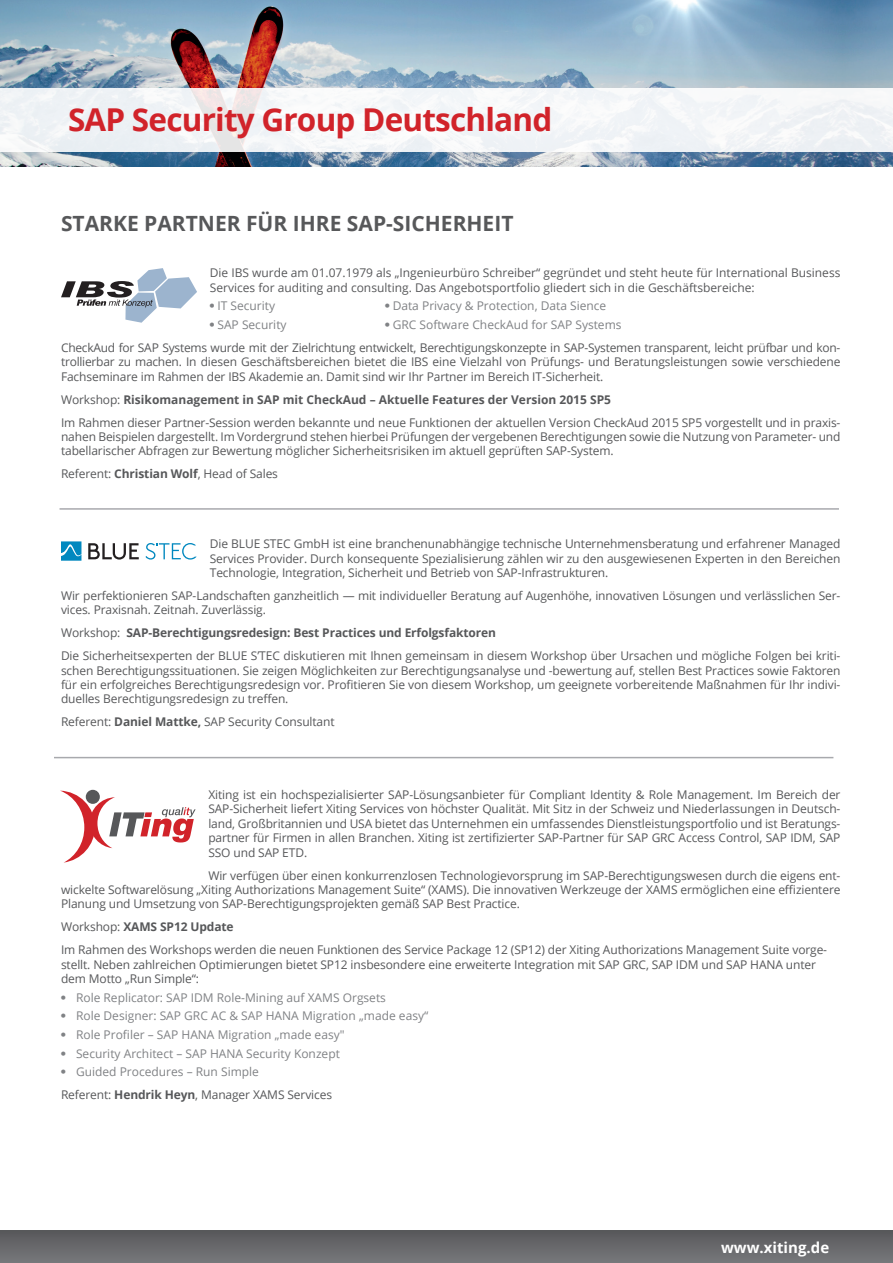
<style>
.page{position:relative;width:893px;height:1263px;background:#fff}
.page>*{position:absolute;margin:0;border:0;box-sizing:border-box;transform-origin:0 0}
.t1{font:700 31.5px "Open Sans";letter-spacing:-.025em;color:#d1232a}
.t2{font:700 21px "Open Sans";color:#57585a}
.t3{font:700 15px "Open Sans";color:#fff}
.t4{font:12px/14.4px "Open Sans";letter-spacing:-.01em;color:#57585a;text-align:justify}
.t5{font:12px "Open Sans";color:#808285}
.t6{font:700 12px "Open Sans";letter-spacing:-.01em;color:#57585a}
.s1{font-weight:400}
.s2{font-weight:700}
</style>
<div class="page">
<img style="left:0;top:0;width:893px;height:167px">
<div style="left:0;top:88px;width:893px;height:63px;background:#f2f5f7"></div>
<svg style="left:61px;top:268px;width:136px;height:55px"></svg>
<svg style="left:61px;top:541px;width:20px;height:20px"></svg>
<svg style="left:88px;top:543px;width:51px;height:17px"></svg>
<svg style="left:145px;top:543px;width:52px;height:17px"></svg>
<svg style="left:61px;top:791px;width:135px;height:71px"></svg>
<hr style="left:60px;top:508px;width:779px;height:2px;background:#a8a9ad">
<hr style="left:54px;top:757px;width:779px;height:1px;background:#a8a9ad">
<div style="left:0;top:1231px;width:893px;height:32px;background:linear-gradient(to bottom,#59585b,#76777a)"></div>
<p class="t1" style="left:68px;top:97px;width:486px">SAP Security Group Deutschland</p>
<p class="t2" style="left:61px;top:209px;width:454px">STARKE PARTNER FÜR IHRE SAP-SICHERHEIT</p>
<p class="t4" style="left:210px;top:265px;width:632px">Die IBS wurde am 01.07.1979 als „Ingenieurbüro Schreiber“ gegründet und steht heute für International Business<br>Services for auditing and consulting. Das Angebotsportfolio gliedert sich in die Geschäftsbereiche:</p>
<p class="t5" style="left:210px;top:298px;width:67px">● IT Security</p>
<p class="t5" style="left:385px;top:298px;width:223px">● Data Privacy &amp; Protection, Data Sience</p>
<p class="t5" style="left:210px;top:316px;width:78px">● SAP Security</p>
<p class="t5" style="left:385px;top:316px;width:238px">● GRC Software CheckAud for SAP Systems</p>
<p class="t4" style="left:61px;top:340px;width:781px">CheckAud for SAP Systems wurde mit der Zielrichtung entwickelt, Berechtigungskonzepte in SAP-Systemen transparent, leicht prüfbar und kon&shy;trollierbar zu machen. In diesen Geschäftsbereichen bietet die IBS eine Vielzahl von Prüfungs- und Beratungsleistungen sowie verschiedene Fachseminare im Rahmen der IBS Akademie an. Damit sind wir Ihr Partner im Bereich IT-Sicherheit.</p>
<p class="t6" style="left:61px;top:391px;width:552px"><span class="s1">Workshop:</span> Risikomanagement in SAP mit CheckAud – Aktuelle Features der Version 2015 SP5</p>
<p class="t4" style="left:61px;top:415px;width:781px">Im Rahmen dieser Partner-Session werden bekannte und neue Funktionen der aktuellen Version CheckAud 2015 SP5 vorgestellt und in praxis&shy;nahen Beispielen dargestellt. Im Vordergrund stehen hierbei Prüfungen der vergebenen Berechtigungen sowie die Nutzung von Parameter- und tabellarischer Abfragen zur Bewertung möglicher Sicherheitsrisiken im aktuell geprüften SAP-System.</p>
<p class="t4" style="left:61px;top:466px;width:218px">Referent: <span class="s2">Christian Wolf</span>, Head of Sales</p>
<p class="t4" style="left:210px;top:536px;width:632px">Die BLUE STEC GmbH ist eine branchenunabhängige technische Unternehmensberatung und erfahrener Managed Services Provider. Durch konsequente Spezialisierung zählen wir zu den ausgewiesenen Experten in den Bereichen Technologie, Integration, Sicherheit und Betrieb von SAP-Infrastrukturen.</p>
<p class="t4" style="left:61px;top:588px;width:781px">Wir perfektionieren SAP-Landschaften ganzheitlich — mit individueller Beratung auf Augenhöhe, innovativen Lösungen und verlässlichen Ser&shy;vices. Praxisnah. Zeitnah. Zuverlässig.</p>
<p class="t6" style="left:61px;top:624px;width:436px"><span class="s1">Workshop:</span> SAP-Berechtigungsredesign: Best Practices und Erfolgsfaktoren</p>
<p class="t4" style="left:61px;top:648px;width:781px">Die Sicherheitsexperten der BLUE S’TEC diskutieren mit Ihnen gemeinsam in diesem Workshop über Ursachen und mögliche Folgen bei kriti&shy;schen Berechtigungssituationen. Sie zeigen Möglichkeiten zur Berechtigungsanalyse und -bewertung auf, stellen Best Practices sowie Faktoren für ein erfolgreiches Berechtigungsredesign vor. Profitieren Sie von diesem Workshop, um geeignete vorbereitende Maßnahmen für Ihr indivi&shy;duelles Berechtigungsredesign zu treffen.</p>
<p class="t4" style="left:61px;top:714px;width:275px">Referent: <span class="s2">Daniel Mattke,</span> SAP Security Consultant</p>
<p class="t4" style="left:208px;top:787px;width:634px">Xiting ist ein hochspezialisierter SAP-Lösungsanbieter für Compliant Identity &amp; Role Management. Im Bereich der SAP-Sicherheit liefert Xiting Services von höchster Qualität. Mit Sitz in der Schweiz und Niederlassungen in Deutsch&shy;land, Großbritannien und USA bietet das Unternehmen ein umfassendes Dienstleistungsportfolio und ist Beratungs&shy;partner für Firmen in allen Branchen. Xiting ist zertifizierter SAP-Partner für SAP GRC Access Control, SAP IDM, SAP SSO und SAP ETD.</p>
<p class="t4" style="left:61px;top:868px;width:781px;text-indent:147px">Wir verfügen über einen konkurrenzlosen Technologievorsprung im SAP-Berechtigungswesen durch die eigens ent&shy;wickelte Softwarelösung „Xiting Authorizations Management Suite“ (XAMS). Die innovativen Werkzeuge der XAMS ermöglichen eine effizientere Planung und Umsetzung von SAP-Berechtigungsprojekten gemäß SAP Best Practice.</p>
<p class="t6" style="left:61px;top:918px;width:174px"><span class="s1">Workshop:</span> XAMS SP12 Update</p>
<p class="t4" style="left:61px;top:942px;width:768px;text-align:left">Im Rahmen des Workshops werden die neuen Funktionen des Service Package 12 (SP12) der Xiting Authorizations Management Suite vorge&shy;stellt. Neben zahlreichen Optimierungen bietet SP12 insbesondere eine erweiterte Integration mit SAP GRC, SAP IDM und SAP HANA unter dem Motto „Run Simple“:</p>
<p class="t5" style="left:61px;top:989px;width:326px">● Role Replicator: SAP IDM Role-Mining auf XAMS Orgsets</p>
<p class="t5" style="left:61px;top:1008px;width:369px">● Role Designer: SAP GRC AC &amp; SAP HANA Migration „made easy“</p>
<p class="t5" style="left:61px;top:1026px;width:285px">● Role Profiler – SAP HANA Migration „made easy"</p>
<p class="t5" style="left:61px;top:1045px;width:280px">● Security Architect – SAP HANA Security Konzept</p>
<p class="t5" style="left:61px;top:1063px;width:200px">● Guided Procedures – Run Simple</p>
<p class="t4" style="left:61px;top:1087px;width:273px">Referent: <span class="s2">Hendrik Heyn</span>, Manager XAMS Services</p>
<p class="t3" style="left:721px;top:1237px;width:110px">www.xiting.de</p>
</div>
